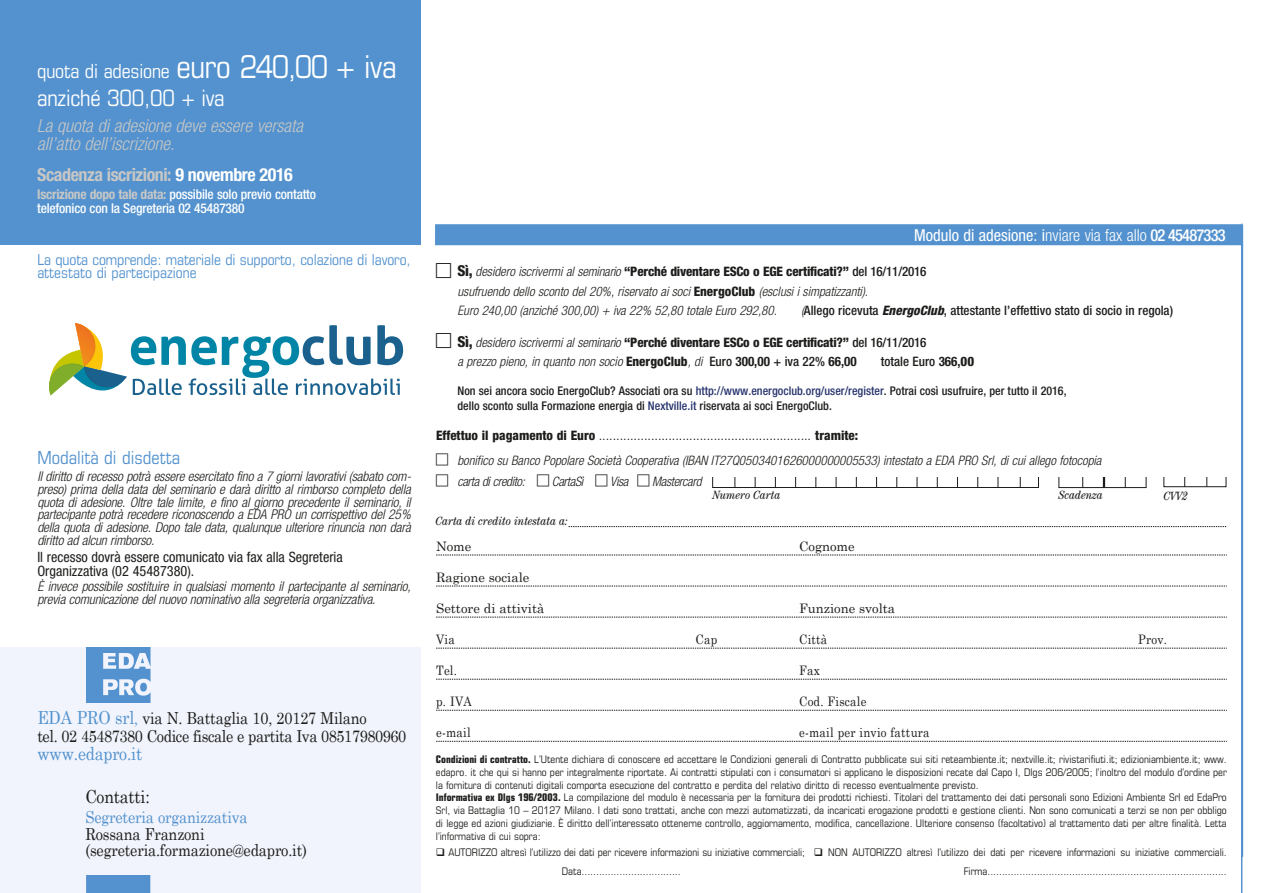
<style>
.page{position:relative;width:1263px;height:893px;background:#fff}
.page>*{position:absolute;margin:0;border:0;box-sizing:border-box;transform-origin:0 0}
.t1{font:condensed 22.5px "Eurostile";letter-spacing:-.01em;color:#fff}
.t2{font:condensed 19.5px "Eurostile";letter-spacing:-.01em;color:#fff}
.t3{font:italic 300 condensed 18px/18px "Helvetica Neue LT Std";color:#c7c7c6}
.t4{font:700 condensed 18px "Helvetica Neue LT Std";letter-spacing:-.025em;color:#c7c7c6}
.t5{font:condensed 18px "Eurostile";color:#5392ce}
.t6{font:18px "Century Schoolbook";letter-spacing:-.01em;color:#5392ce;scale:.88 1}
.t7{font:18px "Century Schoolbook";letter-spacing:-.01em;color:#1d1d1b;scale:.88 1}
.t8{font:16.5px/18px "Century Schoolbook";letter-spacing:-.01em;color:#1d1d1b;scale:.88 1}
.t9{font:condensed 16.5px "Helvetica Neue LT Std";color:#fff}
.t10{font:16.5px "Century Schoolbook";letter-spacing:-.01em;color:#5392ce;scale:.88 1}
.t11{font:condensed 15px/13.5px "Eurostile";letter-spacing:-.005em;color:#5392ce}
.t12{font:condensed 14.25px/14.2px "Helvetica Neue LT Std";color:#1d1d1b}
.t13{font:italic 300 condensed 13.5px/12.8px "Helvetica Neue LT Std";letter-spacing:-.01em;color:#1d1d1b;text-align:justify}
.t14{font:500 condensed 13.5px/14.2px "Helvetica Neue LT Std";letter-spacing:-.015em;color:#fff}
.t15{font:italic 300 condensed 13.05px/19.5px "Helvetica Neue LT Std";color:#1d1d1b}
.t16{font:500 condensed 13.05px "Helvetica Neue LT Std";color:#1d1d1b}
.t17{font:13.05px "Century Schoolbook";color:#1d1d1b}
.t18{font:13.05px "Century Schoolbook";color:#1d1d1b;scale:.88 1}
.t19{font:13.05px "Century Schoolbook";letter-spacing:.02em;color:#1d1d1b;scale:.88 1}
.t20{font:italic 300 condensed 13.05px "Helvetica Neue LT Std";letter-spacing:-.025em;color:#1d1d1b}
.t21{font:500 condensed 12px/15px "Helvetica Neue LT Std";color:#1d1d1b}
.t22{font:condensed 12px "Helvetica Neue LT Std";color:#1d1d1b}
.t23{font:italic condensed 12px "Century";color:#1d1d1b}
.t24{font:condensed 10.5px/12.8px "Eurostile";color:#1d1d1b}
.s1{font-size:31.5px}
.s2{color:#fff}
.s3{font-weight:700;color:#c7c7c6}
.s4{font-size:18px;color:#5392ce}
.s5{color:#5392ce}
.s6{font-weight:300}
.s7{font-weight:500}
.s8{font-weight:800;font-style:normal;font-size:15px}
.s9{font-weight:800;font-style:normal}
.s10{font-weight:500;font-style:normal}
.s11{font-weight:300;font-style:italic}
.s12{font-weight:800;font-style:italic}
.s13{font-weight:700;font-style:normal}
.s14{font-weight:700}
.s15{font-weight:800}
.s16{color:#27336d}
.s17{font-weight:800;font-size:13.05px}
</style>
<div class="page">
<div style="left:0;top:0;width:421px;height:245px;background:#5392ce"></div>
<div style="left:0;top:647px;width:421px;height:246px;background:#f1f4fc"></div>
<div style="left:86px;top:875px;width:64px;height:18px;background:#5392ce"></div>
<img style="left:86px;top:647px;width:64px;height:55px">
<svg style="left:49px;top:323px;width:354px;height:73px"></svg>
<hr style="left:1241px;top:225px;width:2px;height:632px;background:#5392ce">
<hr style="left:1241px;top:224px;width:1px;height:669px;background:#5392ce">
<div style="left:1058px;top:469px;width:88px;height:19px;border:1px solid #1d1d1b"></div>
<svg style="left:1103px;top:477px;width:2px;height:11px"></svg>
<div style="left:712px;top:469px;width:327px;height:19px;border:1px solid #1d1d1b"></div>
<div style="left:1163px;top:468px;width:63px;height:19px;border:1px solid #1d1d1b"></div>
<div style="left:712px;top:467px;width:523px;height:10px;background:#fff"></div>
<svg style="left:436px;top:555px;width:791px;height:1px"></svg>
<svg style="left:436px;top:586px;width:791px;height:1px"></svg>
<svg style="left:436px;top:617px;width:791px;height:1px"></svg>
<svg style="left:436px;top:648px;width:791px;height:1px"></svg>
<svg style="left:436px;top:679px;width:791px;height:1px"></svg>
<svg style="left:436px;top:710px;width:791px;height:1px"></svg>
<svg style="left:436px;top:741px;width:791px;height:1px"></svg>
<svg style="left:569px;top:526px;width:657px;height:1px"></svg>
<div style="left:435px;top:224px;width:806px;height:21px;background:#5392ce"></div>
<h2 class="t2" style="left:37px;top:59px;width:361px">quota di adesione <span class="s1">euro 240,00 + iva</span></h2>
<h1 class="t1" style="left:37px;top:84px;width:189px">anziché 300,00 + iva</h1>
<h3 class="t3" style="left:37px;top:117px;width:267px">La quota di adesione deve essere versata all’atto dell’iscrizione.</h3>
<h3 class="t4" style="left:37px;top:163px;width:257px">Scadenza iscrizioni: <span class="s2">9 novembre 2016</span></h3>
<p class="t14" style="left:37px;top:187px;width:280px"><span class="s3">Iscrizione dopo tale data:</span> possibile solo previo contatto telefonico con la Segreteria 02 45487380</p>
<h3 class="t11" style="left:37px;top:252px;width:375px">La quota comprende: materiale di supporto, colazione di lavoro, attestato di partecipazione</h3>
<h3 class="t5" style="left:37px;top:447px;width:144px">Modalità di disdetta</h3>
<p class="t13" style="left:37px;top:470px;width:375px">Il diritto di recesso potrà essere esercitato fino a 7 giorni lavorativi (sabato com&shy;preso) prima della data del seminario e darà diritto al rimborso completo della quota di adesione. Oltre tale limite, e fino al giorno precedente il seminario, il partecipante potrà recedere riconoscendo a EDA PRO un corrispettivo del 25% della quota di adesione. Dopo tale data, qualunque ulteriore rinuncia non darà diritto ad alcun rimborso.</p>
<h3 class="t12" style="left:37px;top:549px;width:307px">Il recesso dovrà essere comunicato via fax alla Segreteria<br>Organizzativa (02 45487380).</h3>
<p class="t13" style="left:37px;top:580px;width:375px">È invece possibile sostituire in qualsiasi momento il partecipante al seminario, previa comunicazione del nuovo nominativo alla segreteria organizzativa.</p>
<h3 class="t8" style="left:37px;top:709px;width:421px"><span class="s4">EDA PRO srl</span><span class="s5">,</span> via N. Battaglia 10, 20127 Milano<br>tel. 02 45487380 Codice fiscale e partita Iva 08517980960</h3>
<h3 class="t6" style="left:37px;top:742px;width:121px">www.edapro.it</h3>
<h3 class="t7" style="left:85px;top:785px;width:75px">Contatti:</h3>
<h3 class="t10" style="left:85px;top:807px;width:186px">Segreteria organizzativa</h3>
<h3 class="t8" style="left:85px;top:825px;width:253px;line-height:16.5px">Rossana Franzoni (segreteria.formazione@edapro.it)</h3>
<h3 class="t9" style="left:914px;top:226px;width:313px">Modulo di adesione: i<span class="s6">nviare via fax allo</span> <span class="s7">02 45487333</span></h3>
<p class="t15" style="left:457px;top:262px;width:471px"><span class="s8">Sì,</span> desidero iscrivermi al seminario <span class="s9">“Perché diventare ESCo o EGE certificati?”</span> <span class="s10">del 16/11/2016 </span>usufruendo dello sconto del 20%, riservato ai soci <span class="s9">EnergoClub</span> (esclusi i simpatizzanti).<br>Euro 240,00 (anziché 300,00) + iva 22% 52,80 totale Euro 292,80.</p>
<p class="t16" style="left:801px;top:303px;width:373px"><span class="s11">(</span>Allego ricevuta <span class="s12">EnergoClub</span>, attestante l’effettivo stato di socio in regola)</p>
<p class="t15" style="left:457px;top:333px;width:471px"><span class="s8">Sì,</span> desidero iscrivermi al seminario <span class="s9">“Perché diventare ESCo o EGE certificati?”</span> <span class="s10">del 16/11/2016 </span>a prezzo pieno, in quanto non socio <span class="s9">EnergoClub</span>, di <span class="s10">Euro</span> <span class="s13">300,00</span> <span class="s10">+ iva 22%</span> <span class="s13">66,00</span></p>
<p class="t16" style="left:881px;top:354px;width:95px">totale Euro <span class="s14">366,</span><span class="s15">00</span></p>
<p class="t21" style="left:457px;top:383px;width:611px">Non sei ancora socio EnergoClub? Associati ora su <span class="s16">http://www.energoclub.org/user/register</span>. Potrai così usufruire, per tutto il 2016, dello sconto sulla Formazione energia di <span class="s16">Nextville.it</span> riservata ai soci EnergoClub.</p>
<p class="t22" style="left:436px;top:429px;width:424px"><span class="s17">Effettuo il pagamento di Euro</span> ............................................................. <span class="s17">tramite:</span></p>
<p class="t15" style="left:457px;top:450px;width:645px;line-height:21px">bonifico su Banco Popolare Società Cooperativa (IBAN IT27Q0503401626000000005533) intestato a EDA PRO Srl, di cui allego fotocopia carta di credito:</p>
<p class="t20" style="left:552px;top:474px;width:33px">CartaSì</p>
<p class="t15" style="left:610px;top:472px;width:20px">Visa</p>
<p class="t20" style="left:652px;top:474px;width:51px">Mastercard</p>
<p class="t23" style="left:436px;top:514px;width:134px">Carta di credito intestata a:</p>
<p class="t23" style="left:713px;top:488px;width:70px">Numero Carta</p>
<p class="t23" style="left:1059px;top:488px;width:46px">Scadenza</p>
<p class="t23" style="left:1164px;top:489px;width:25px">CVV2</p>
<p class="t17" style="left:436px;top:538px;width:37px">Nome</p>
<p class="t17" style="left:799px;top:538px;width:57px">Cognome</p>
<p class="t17" style="left:436px;top:569px;width:95px">Ragione sociale</p>
<p class="t17" style="left:436px;top:600px;width:110px">Settore di attività</p>
<p class="t17" style="left:799px;top:600px;width:98px">Funzione svolta</p>
<p class="t18" style="left:436px;top:631px;width:23px">Via</p>
<p class="t18" style="left:696px;top:631px;width:26px">Cap</p>
<p class="t18" style="left:799px;top:631px;width:33px">Città</p>
<p class="t18" style="left:1138px;top:631px;width:34px">Prov.</p>
<p class="t18" style="left:436px;top:662px;width:25px">Tel.</p>
<p class="t18" style="left:799px;top:662px;width:25px">Fax</p>
<p class="t18" style="left:436px;top:693px;width:42px">p. IVA</p>
<p class="t19" style="left:799px;top:693px;width:78px">Cod. Fiscale</p>
<p class="t18" style="left:436px;top:724px;width:41px">e-mail</p>
<p class="t19" style="left:799px;top:724px;width:150px">e-mail per invio fattura</p>
<p class="t24" style="left:436px;top:753px;width:792px"><span class="s14">Condizioni di contratto.</span> L’Utente dichiara di conoscere ed accettare le Condizioni generali di Contratto pubblicate sui siti reteambiente.it; nextville.it; rivistarifiuti.it; edizioniambiente.it; www. edapro. it che qui si hanno per integralmente riportate. Ai contratti stipulati con i consumatori si applicano le disposizioni recate dal Capo I, Dlgs 206/2005; l’inoltro del modulo d’ordine per la fornitura di contenuti digitali comporta esecuzione del contratto e perdita del relativo diritto di recesso eventualmente previsto.<br><span class="s14">Informativa ex Dlgs 196/2003.</span> La compilazione del modulo è necessaria per la fornitura dei prodotti richiesti. Titolari del trattamento dei dati personali sono Edizioni Ambiente Srl ed EdaPro Srl, via Battaglia 10 – 20127 Milano. I dati sono trattati, anche con mezzi automatizzati, da incaricati erogazione prodotti e gestione clienti. Non sono comunicati a terzi se non per obbligo di legge ed azioni giudiziarie. È diritto dell’interessato ottenerne controllo, aggiornamento, modifica, cancellazione. Ulteriore consenso (facoltativo) al trattamento dati per altre finalità. Letta l’informativa di cui sopra:</p>
<p class="t24" style="left:562px;top:843px;width:666px;line-height:18.8px;text-indent:-126px">❑ AUTORIZZO altresì l’utilizzo dei dati per ricevere informazioni su iniziative commerciali; ❑ NON AUTORIZZO altresì l’utilizzo dei dati per ricevere informazioni su iniziative commerciali.<br>Data..................................</p>
<p class="t24" style="left:964px;top:864px;width:265px">Firma..................................................................................</p>
</div>
